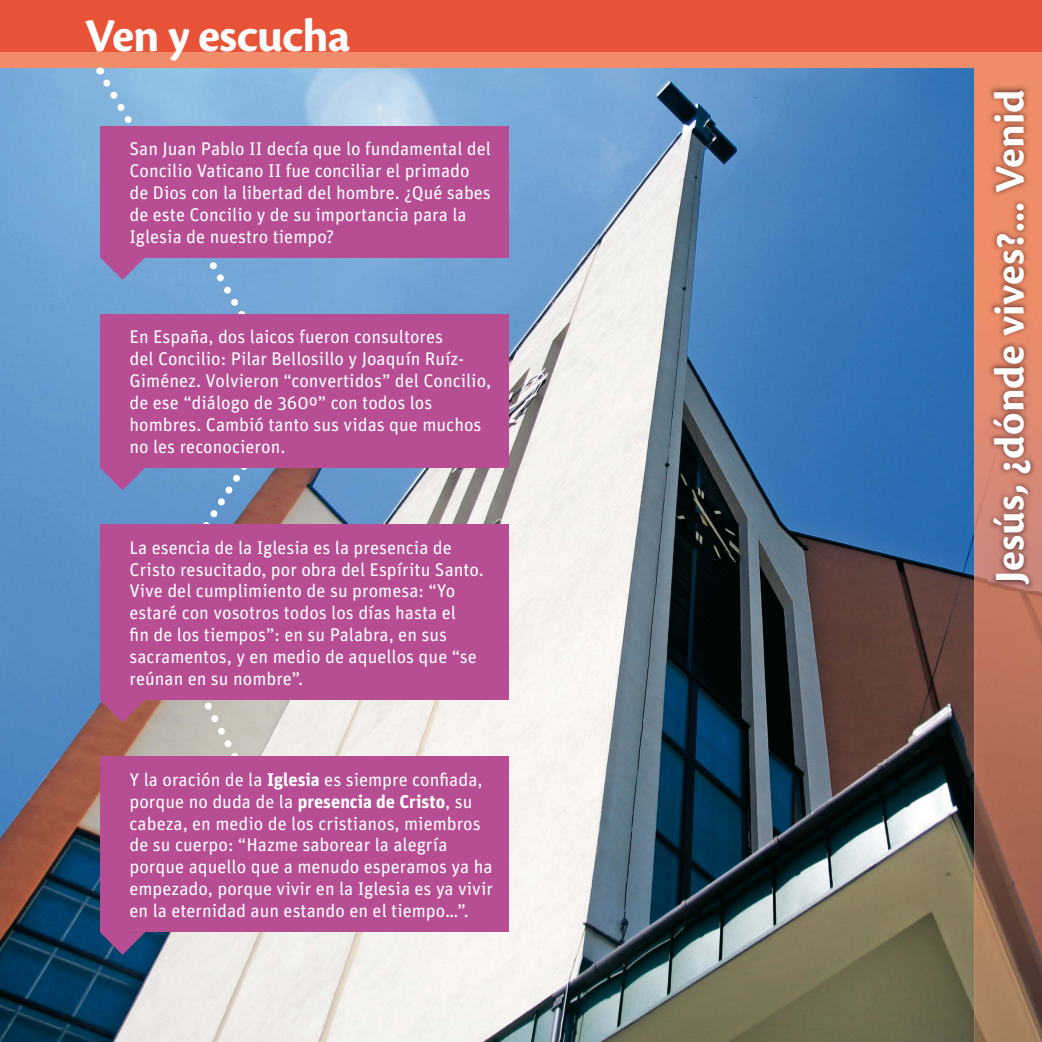
<style>
.page{position:relative;width:1042px;height:1042px;background:#fff}
.page>*{position:absolute;margin:0;border:0;box-sizing:border-box;transform-origin:0 0}
.t1{font:700 49px "Cronos Pro";letter-spacing:-.02em;color:#fff}
.t2{font:700 43.75px "Cronos Pro";color:#fff}
.t3{font:18.38px/21.9px "Unit Pro";color:#fff}
.s1{font-weight:700}
</style>
<div class="page">
<img style="left:0;top:68px;width:974px;height:974px">
<div style="left:0;top:39px;width:1042px;height:29px;background:#f08c6a"></div>
<div style="left:0;top:0;width:1042px;height:52px;background:#e85236"></div>
<img style="left:974px;top:260px;width:68px;height:782px">
<div style="left:974px;top:55px;width:68px;height:205px;background:#f08c6a"></div>
<img style="left:988px;top:86px;width:48px;height:504px">
<svg style="left:97px;top:73px;width:198px;height:326px;background:#7fb0db"></svg>
<div style="left:100px;top:126px;width:408px;height:131px;background:#b74e94"></div>
<svg style="left:100px;top:257px;width:45px;height:23px"></svg>
<div style="left:100px;top:314px;width:408px;height:153px;background:#b74e94"></div>
<div style="left:100px;top:524px;width:408px;height:176px;background:#b74e94"></div>
<svg style="left:100px;top:467px;width:199px;height:289px"></svg>
<div style="left:100px;top:756px;width:408px;height:176px;background:#b74e94"></div>
<svg style="left:100px;top:932px;width:45px;height:23px"></svg>
<h1 class="t1" style="left:85px;top:17px;width:267px">Ven y escucha</h1>
<p class="t3" style="left:129px;top:139px;width:363px">San Juan Pablo II decía que lo fundamental del Concilio Vaticano II fue conciliar el primado de Dios con la libertad del hombre. ¿Qué sabes de este Concilio y de su importancia para la Iglesia de nuestro tiempo?</p>
<p class="t3" style="left:129px;top:327px;width:363px">En España, dos laicos fueron consultores<br>del Concilio: Pilar Bellosillo y Joaquín Ruíz-Giménez. Volvieron “convertidos” del Concilio, de ese “diálogo de 360º” con todos los hombres. Cambió tanto sus vidas que muchos no les reconocieron.</p>
<p class="t3" style="left:129px;top:538px;width:356px">La esencia de la Iglesia es la presencia de Cristo resucitado, por obra del Espíritu Santo.<br>Vive del cumplimiento de su promesa: “Yo estaré con vosotros todos los días hasta el<br>fin de los tiempos”: en su Palabra, en sus sacramentos, y en medio de aquellos que “se reúnan en su nombre”.</p>
<p class="t3" style="left:129px;top:770px;width:365px">Y la oración de la <span class="s1">Iglesia</span> es siempre confiada, porque no duda de la <span class="s1">presencia de Cristo</span>, su cabeza, en medio de los cristianos, miembros de su cuerpo: “Hazme saborear la alegría porque aquello que a menudo esperamos ya ha empezado, porque vivir en la Iglesia es ya vivir en la eternidad aun estando en el tiempo…”.</p>
<h2 class="t2" style="left:993px;top:583px;width:495px;rotate:-90deg">Jesús, ¿dónde vives?... Venid</h2>
</div>
